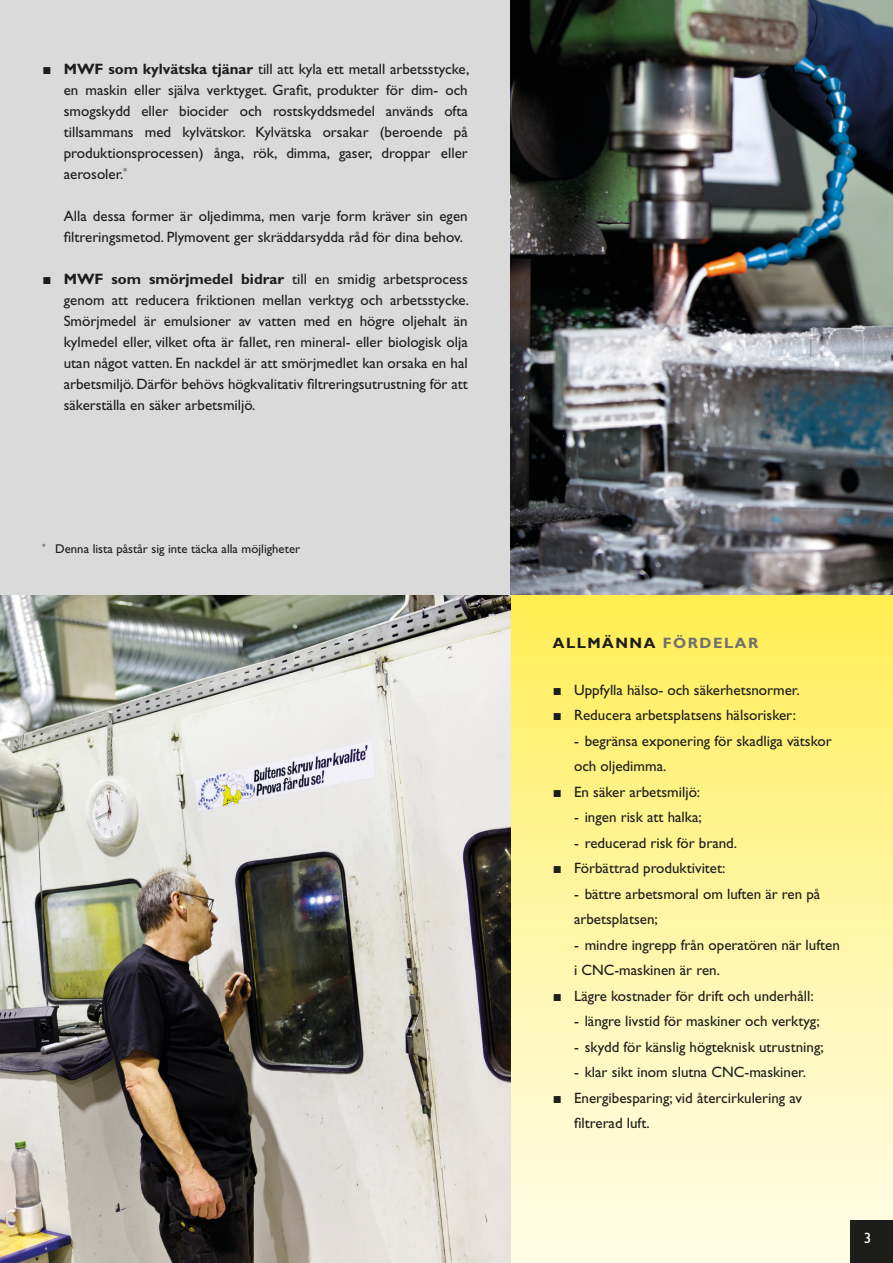
<style>
.page{position:relative;width:893px;height:1263px;background:#fff}
.page>*{position:absolute;margin:0;border:0;box-sizing:border-box;transform-origin:0 0}
.t1{font:15px/21px "Gill Sans Std";color:#1d1d1b}
.t2{font:700 15px "Gill Sans Std";letter-spacing:.1em;color:#1d1d1b}
.t3{font:15px "Gill Sans Std";color:#fff}
.t4{font:12.75px "Gill Sans Std";color:#1d1d1b}
.s1{font-family:"Arial"}
.s2{font-weight:700}
.s3{color:#70706f}
</style>
<div class="page">
<div style="left:0;top:0;width:510px;height:595px;background:#dadada"></div>
<div style="left:510px;top:595px;width:383px;height:668px;background:linear-gradient(to bottom,#ffee57,#fffdef)"></div>
<hr style="left:0;top:538px;width:1px;height:725px;background:#70706f">
<img style="left:0;top:595px;width:510px;height:668px">
<img style="left:510px;top:0;width:383px;height:595px">
<div style="left:850px;top:1220px;width:43px;height:43px;background:#1d1d1b"></div>
<p class="t1" style="left:64px;top:59px;width:407px;text-align:justify;text-indent:-21px"><span class="s1">■</span> <span class="s2">MWF som kylvätska tjänar</span> till att kyla ett metall arbetsstycke, en maskin eller själva verktyget. Grafit, produkter för dim- och smogskydd eller biocider och rostskyddsmedel används ofta tillsammans med kylvätskor. Kylvätska orsakar (beroende på produktionsprocessen) ånga, rök, dimma, gaser, droppar eller aerosoler.<sup>*</sup></p>
<p class="t1" style="left:64px;top:206px;width:405px">Alla dessa former är oljedimma, men varje form kräver sin egen filtreringsmetod. Plymovent ger skräddarsydda råd för dina behov.</p>
<p class="t1" style="left:64px;top:269px;width:407px;text-align:justify;text-indent:-21px"><span class="s1">■</span> <span class="s2">MWF som smörjmedel bidrar</span> till en smidig arbetsprocess genom att reducera friktionen mellan verktyg och arbetsstycke.<br>Smörjmedel är emulsioner av vatten med en högre oljehalt än kylmedel eller, vilket ofta är fallet, ren mineral- eller biologisk olja utan något vatten. En nackdel är att smörjmedlet kan orsaka en hal arbetsmiljö. Därför behövs högkvalitativ filtreringsutrustning för att säkerställa en säker arbetsmiljö.</p>
<p class="t4" style="left:43px;top:541px;width:259px"><sup>*</sup> Denna lista påstår sig inte täcka alla möjligheter</p>
<p class="t2" style="left:553px;top:634px;width:207px">ALLMÄNNA <span class="s3">FÖRDELAR</span></p>
<p class="t1" style="left:553px;top:679px;width:248px"><span class="s1">■</span> Uppfylla hälso- och säkerhetsnormer.</p>
<p class="t1" style="left:553px;top:705px;width:245px"><span class="s1">■</span> Reducera arbetsplatsens hälsorisker:</p>
<p class="t1" style="left:574px;top:728px;width:259px;line-height:25.5px">- begränsa exponering för skadliga vätskor och oljedimma.</p>
<p class="t1" style="left:553px;top:781px;width:149px"><span class="s1">■</span> En säker arbetsmiljö:</p>
<p class="t1" style="left:574px;top:807px;width:129px">- ingen risk att halka;</p>
<p class="t1" style="left:574px;top:832px;width:165px">- reducerad risk för brand.</p>
<p class="t1" style="left:553px;top:858px;width:174px"><span class="s1">■</span> Förbättrad produktivitet:</p>
<p class="t1" style="left:574px;top:881px;width:248px;line-height:25.5px">- bättre arbetsmoral om luften är ren på arbetsplatsen;</p>
<p class="t1" style="left:574px;top:932px;width:267px;line-height:25.5px">- mindre ingrepp från operatören när luften i CNC-maskinen är ren.</p>
<p class="t1" style="left:553px;top:985px;width:262px"><span class="s1">■</span> Lägre kostnader för drift och underhåll:</p>
<p class="t1" style="left:574px;top:1011px;width:247px">- längre livstid för maskiner och verktyg;</p>
<p class="t1" style="left:574px;top:1036px;width:251px">- skydd för känslig högteknisk utrustning;</p>
<p class="t1" style="left:574px;top:1062px;width:233px">- klar sikt inom slutna CNC-maskiner.</p>
<p class="t1" style="left:574px;top:1085px;width:229px;line-height:25.5px;text-indent:-21px"><span class="s1">■</span> Energibesparing; vid återcirkulering av filtrerad luft.</p>
<p class="t3" style="left:864px;top:1229px;width:9px">3</p>
</div>
